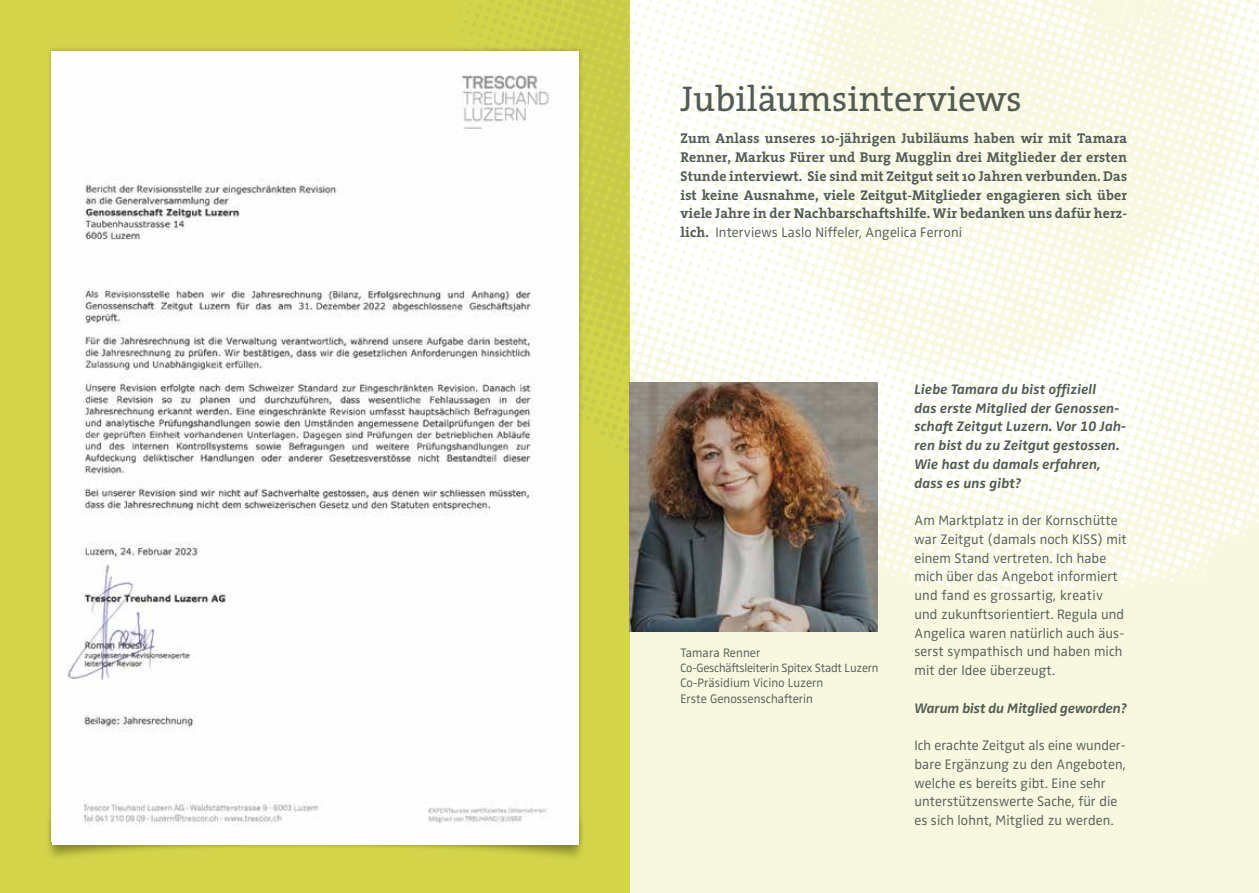
<style>
.page{position:relative;width:1259px;height:893px;background:#fff}
.page>*{position:absolute;margin:0;border:0;box-sizing:border-box;transform-origin:0 0}
.t1{font:36px "The Serif";color:#525c54}
.t2{font:300 14.25px/18.8px "Zwo Pro";letter-spacing:.01em;color:#525c54}
.t3{font:700 14.25px/18.8px "The Serif";letter-spacing:.01em;color:#525c54;text-align:justify}
.t4{font:italic 700 14.25px/18.8px "Zwo Pro";letter-spacing:.01em;color:#525c54}
.t5{font:italic 700 14.25px "Zwo Pro";letter-spacing:-.01em;color:#525c54}
.t6{font:300 12.75px/15.3px "Zwo Pro";color:#525c54}
.t7{font:300 12.45px "Zwo Pro";letter-spacing:-.02em;color:#525c54}
.s1{font-family:"The Serif";font-weight:700}
</style>
<div class="page">
<div style="left:0;top:0;width:629px;height:893px;background:#d3d449"></div>
<svg style="left:629px;top:0;width:630px;height:893px;fill:#f8f8e1"></svg>
<div style="left:45px;top:810px;width:540px;height:52px;background:#000;opacity:.31"></div>
<div style="left:47px;top:46px;width:536px;height:803px;background:#000;opacity:.24"></div>
<img style="left:52px;top:51px;width:526px;height:791px">
<img style="left:629px;top:383px;width:249px;height:248px">
<h1 class="t1" style="left:680px;top:69px;width:343px">Jubiläumsinterviews</h1>
<p class="t3" style="left:680px;top:129px;width:448px">Zum Anlass unseres 10-jährigen Jubiläums haben wir mit Tamara Renner, Markus Fürer und Burg Mugglin drei Mitglieder der ersten Stunde interviewt. Sie sind mit Zeitgut seit 10 Jahren verbunden. Das ist keine Ausnahme, viele Zeitgut-Mitglieder engagieren sich über viele Jahre in der Nachbarschaftshilfe. Wir bedanken uns dafür herz-</p>
<p class="t2" style="left:680px;top:223px;width:283px"><span class="s1">lich.</span> Interviews Laslo Niffeler, Angelica Ferroni</p>
<p class="t6" style="left:680px;top:645px;width:81px">Tamara Renner</p>
<p class="t7" style="left:680px;top:661px;width:199px">Co-Geschäftsleiterin Spitex Stadt Luzern</p>
<p class="t6" style="left:680px;top:676px;width:144px">Co-Präsidium Vicino Luzern<br>Erste Genossenschafterin</p>
<p class="t4" style="left:914px;top:380px;width:213px">Liebe Tamara du bist offiziell<br>das erste Mitglied der Genossen&shy;schaft Zeitgut Luzern. Vor 10 Jah&shy;ren bist du zu Zeitgut gestossen.<br>Wie hast du damals erfahren, dass es uns gibt?</p>
<p class="t2" style="left:914px;top:511px;width:214px">Am Marktplatz in der Kornschütte war Zeitgut (damals noch KISS) mit einem Stand vertreten. Ich habe mich über das Angebot informiert und fand es grossartig, kreativ und zukunftsorientiert. Regula und<br>Angelica waren natürlich auch äus&shy;serst sympathisch und haben mich mit der Idee überzeugt.</p>
<p class="t5" style="left:914px;top:699px;width:214px">Warum bist du Mitglied geworden?</p>
<p class="t2" style="left:914px;top:736px;width:213px">Ich erachte Zeitgut als eine wunder&shy;bare Ergänzung zu den Angeboten, welche es bereits gibt. Eine sehr unterstützenswerte Sache, für die es sich lohnt, Mitglied zu werden.</p>
</div>
